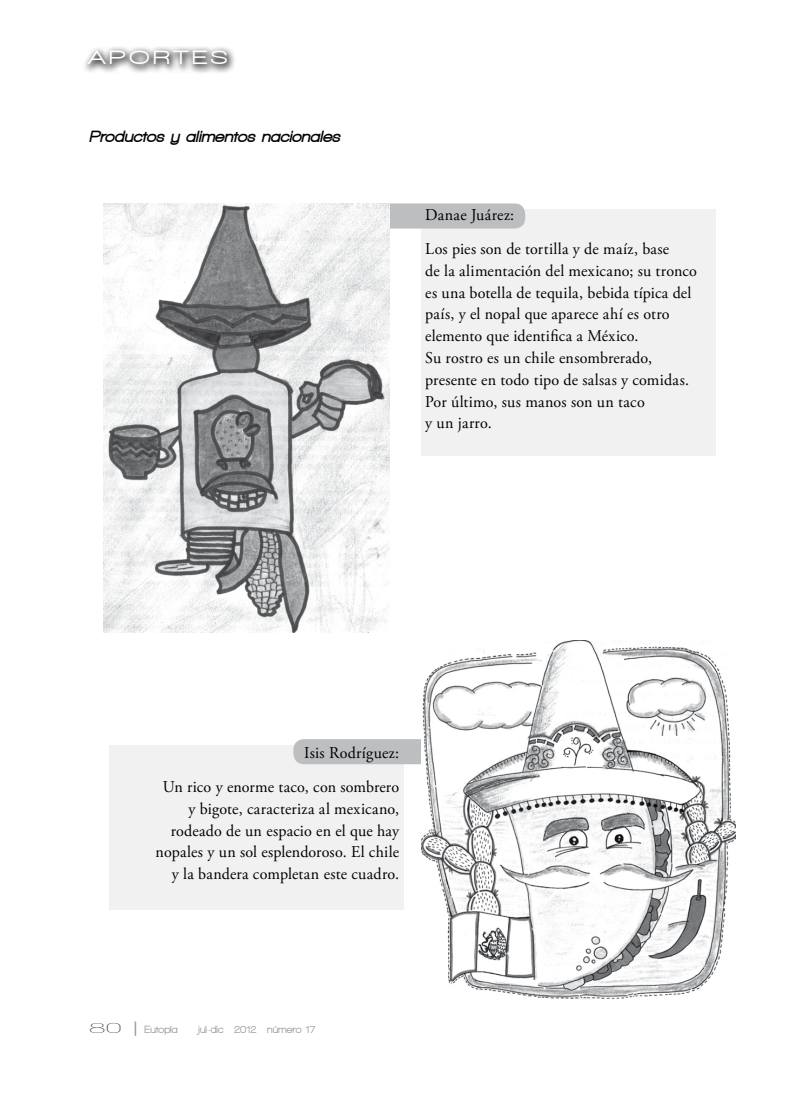
<style>
.page{position:relative;width:808px;height:1106px;background:#fff}
.page>*{position:absolute;margin:0;border:0;box-sizing:border-box;transform-origin:0 0}
.t1{font:900 19.5px "Walkway Expand";color:#fff}
.t2{font:16.5px/21.8px "Adobe Garamond Pro";color:#000}
.t3{font:italic 900 16.5px "Walkway";letter-spacing:.025em;color:#000}
.t4{font:800 10.5px "Walkway";color:#939598}
.s1{font-family:"Walkway Ultra Expand";font-weight:400;font-size:15px;color:#000}
.s2{font-family:"Verdana";font-weight:400;font-size:15px}
</style>
<div class="page">
<div style="left:82px;top:46px;width:155px;height:29px;background:#000;opacity:.81"></div>
<div style="left:109px;top:745px;width:295px;height:165px;background:#f1f1f2"></div>
<div style="left:293px;top:739px;width:171px;height:25px;background:#bcbec0;border-radius:10px"></div>
<div style="left:421px;top:209px;width:294px;height:247px;background:#f1f1f2"></div>
<div style="left:348px;top:203px;width:177px;height:25px;background:#bcbec0;border-radius:10px"></div>
<img style="left:104px;top:203px;width:286px;height:429px">
<img style="left:421px;top:641px;width:315px;height:358px">
<p class="t1" style="left:88px;top:47px;width:141px">AP ORT ES</p>
<p class="t3" style="left:89px;top:128px;width:252px">Productos y alimentos nacionales</p>
<p class="t2" style="left:425px;top:198px;width:246px;line-height:34.5px">Danae Juárez:<br>Los pies son de tortilla y de maíz, base</p>
<p class="t2" style="left:425px;top:260px;width:273px">de la alimentación del mexicano; su tronco es una botella de tequila, bebida típica del país, y el nopal que aparece ahí es otro elemento que identifica a México.<br>Su rostro es un chile ensombrerado, presente en todo tipo de salsas y comidas.<br>Por último, sus manos son un taco<br>y un jarro.</p>
<p class="t2" style="left:163px;top:735px;width:238px;line-height:34.5px;text-align:right">Isis Rodríguez:<br>Un rico y enorme taco, con sombrero</p>
<p class="t2" style="left:156px;top:798px;width:245px;text-align:right">y bigote, caracteriza al mexicano, rodeado de un espacio en el que hay nopales y un sol esplendoroso. El chile y la bandera completan este cuadro.</p>
<p class="t4" style="left:89px;top:1024px;width:90px"><span class="s1">80</span> <span class="s2">|</span> Eutopía</p>
<p class="t4" style="left:199px;top:1024px;width:119px">jul-dic 2012 número 17</p>
</div>
